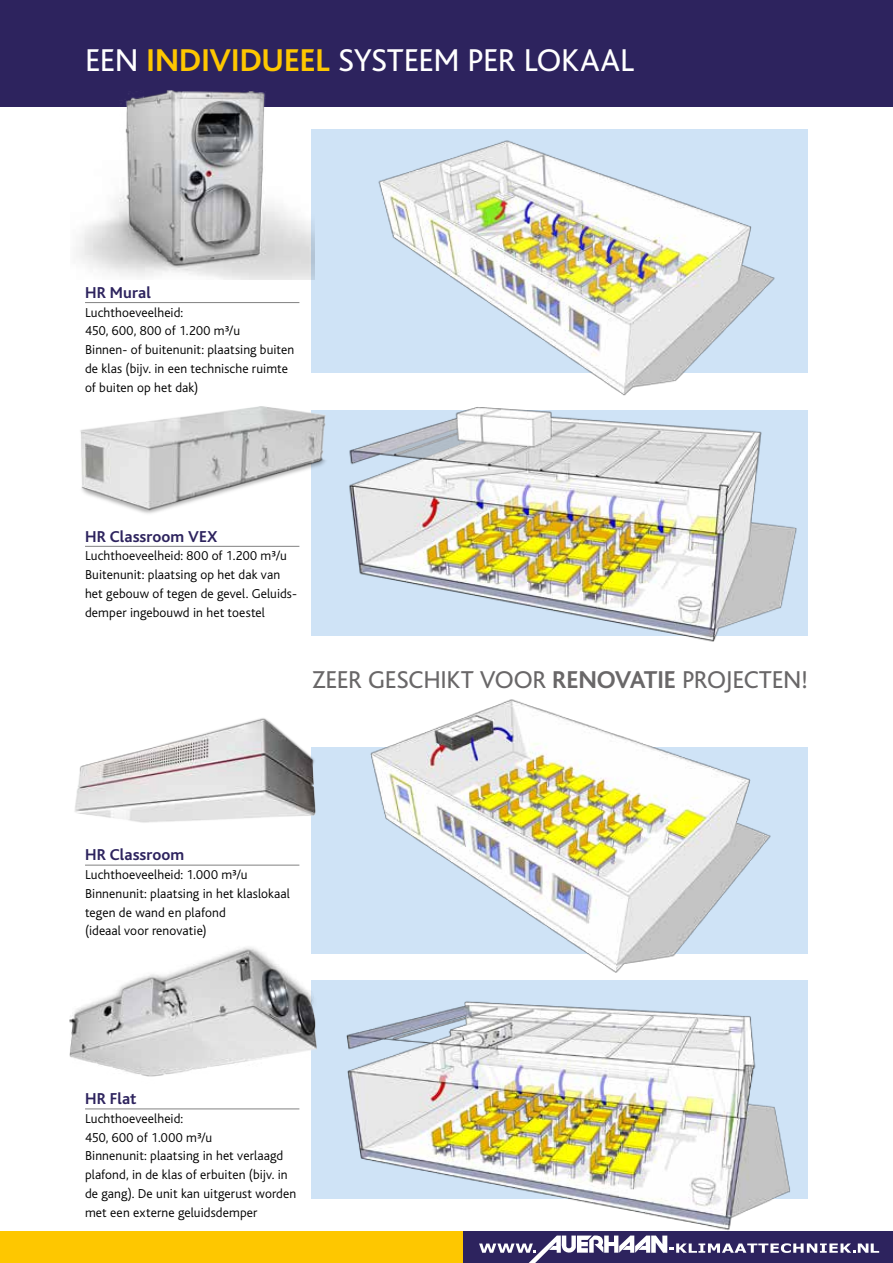
<style>
.page{position:relative;width:893px;height:1263px;background:#fff}
.page>*{position:absolute;margin:0;border:0;box-sizing:border-box;transform-origin:0 0}
.t1{font:33px "Bliss";letter-spacing:-.02em;color:#fff}
.t2{font:25.5px "Bliss";letter-spacing:-.015em;color:#696768}
.t3{font:700 16.5px "Bliss";letter-spacing:.005em;color:#2d235e}
.t4{font:300 13.5px/18.8px "Bliss";letter-spacing:.01em;color:#000}
.s1{font-weight:700;color:#fec700}
.s2{font-weight:700}
</style>
<div class="page">
<div style="left:0;top:1231px;width:893px;height:32px;background:#fec700"></div>
<div style="left:463px;top:1231px;width:430px;height:32px;background:#2d235e"></div>
<div style="left:312px;top:980px;width:496px;height:219px;background:#cfe3f6"></div>
<div style="left:312px;top:748px;width:496px;height:206px;background:#cfe3f6"></div>
<div style="left:312px;top:129px;width:496px;height:244px;background:#cfe3f6"></div>
<div style="left:312px;top:410px;width:496px;height:225px;background:#cfe3f6"></div>
<img style="left:80px;top:406px;width:246px;height:126px">
<img style="left:74px;top:718px;width:250px;height:122px">
<img style="left:359px;top:699px;width:418px;height:274px">
<img style="left:346px;top:1001px;width:444px;height:229px">
<hr style="left:85px;top:302px;width:214px;height:1px;background:#878787">
<hr style="left:85px;top:546px;width:214px;height:1px;background:#878787">
<hr style="left:85px;top:865px;width:214px;height:1px;background:#878787">
<hr style="left:85px;top:1108px;width:214px;height:1px;background:#878787">
<img style="left:330px;top:407px;width:475px;height:235px">
<div style="left:0;top:0;width:893px;height:106px;background:#2d235e"></div>
<svg style="left:479px;top:1235px;width:400px;height:28px"></svg>
<img style="left:378px;top:140px;width:397px;height:256px">
<img style="left:69px;top:931px;width:248px;height:154px">
<img style="left:70px;top:90px;width:244px;height:189px">
<h1 class="t1" style="left:85px;top:42px;width:550px">EEN <span class="s1">INDIVIDUEEL</span> SYSTEEM PER LOKAAL</h1>
<p class="t3" style="left:85px;top:284px;width:67px">HR Mural</p>
<p class="t4" style="left:85px;top:303px;width:211px">Luchthoeveelheid:<br>450, 600, 800 of 1.200 m³/u<br>Binnen- of buitenunit: plaatsing buiten de klas (bijv. in een technische ruimte of buiten op het dak)</p>
<p class="t3" style="left:85px;top:528px;width:134px">HR Classroom VEX</p>
<p class="t4" style="left:85px;top:547px;width:213px">Luchthoeveelheid: 800 of 1.200 m³/u Buitenunit: plaatsing op het dak van het gebouw of tegen de gevel. Geluids&shy;demper ingebouwd in het toestel</p>
<h2 class="t2" style="left:312px;top:666px;width:498px">ZEER GESCHIKT VOOR <span class="s2">RENOVATIE</span> PROJECTEN!</h2>
<p class="t3" style="left:85px;top:846px;width:101px">HR Classroom</p>
<p class="t4" style="left:85px;top:865px;width:206px">Luchthoeveelheid: 1.000 m³/u<br>Binnenunit: plaatsing in het klaslokaal tegen de wand en plafond<br>(ideaal voor renovatie)</p>
<p class="t3" style="left:85px;top:1090px;width:53px">HR Flat</p>
<p class="t4" style="left:85px;top:1109px;width:213px">Luchthoeveelheid:<br>450, 600 of 1.000 m³/u<br>Binnenunit: plaatsing in het verlaagd plafond, in de klas of erbuiten (bijv. in de gang). De unit kan uitgerust worden met een externe geluidsdemper</p>
</div>
